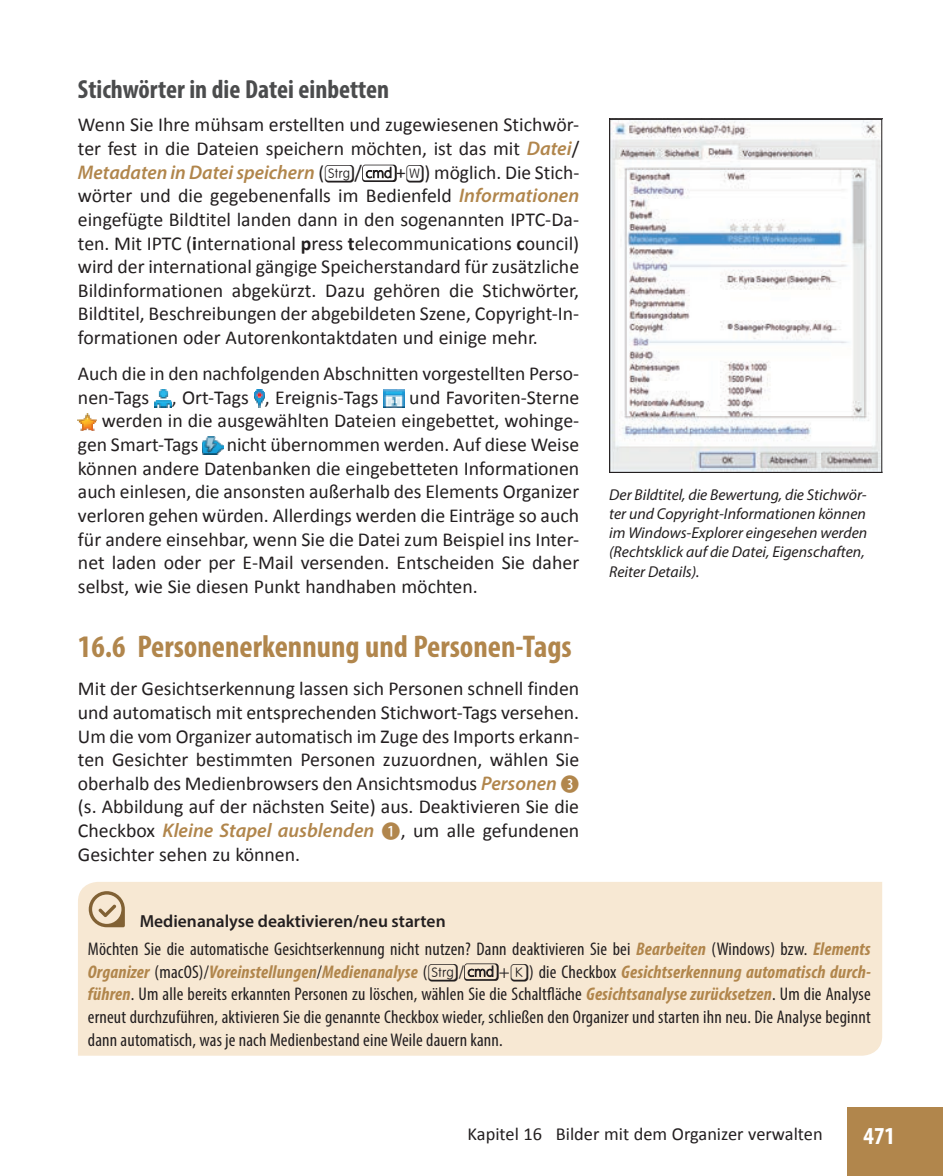
<style>
.page{position:relative;width:944px;height:1176px;background:#fff}
.page>*{position:absolute;margin:0;border:0;box-sizing:border-box;transform-origin:0 0}
.t1{font:700 condensed 31.5px "Myriad Pro";color:#b1864c}
.t2{font:700 condensed 26.25px "Myriad Pro";color:#4b4c4d}
.t3{font:700 condensed 24.5px "Myriad Pro";color:#fff}
.t4{font:19.78px/23.6px "Calibri";color:#231f20;text-align:justify}
.t5{font:italic 600 19.78px "Myriad Pro";color:#b1864c}
.t6{font:condensed 18.38px/22.8px "Myriad Pro";letter-spacing:.01em;color:#231f20;text-align:justify}
.t7{font:18.38px "Calibri";color:#231f20}
.t8{font:600 17.5px "Myriad Pro";color:#231f20}
.t9{font:italic 15.75px/19.2px "Myriad Pro";color:#231f20}
.s1{font-family:"Myriad Pro";font-weight:600;font-style:italic;color:#b1864c}
.s2{font-family:"Calibri";font-weight:400;font-style:normal;color:#231f20}
.s3{font-family:"Tastatur";font-weight:400;font-style:normal;font-size:17.5px;color:#231f20}
.s4{font-weight:300;font-style:normal;font-size:14.7px;color:#231f20}
.s5{font-weight:700}
.s6{font-weight:700;font-style:italic;color:#b1864c}
.s7{font-family:"Tastatur";font-stretch:normal;font-size:17.5px}
.s8{font-weight:300;font-stretch:normal;font-size:14.7px}
</style>
<div class="page">
<div style="left:847px;top:1108px;width:95px;height:68px;background:#b1864c"></div>
<svg style="left:362px;top:165px;width:34px;height:17px"></svg>
<img style="left:154px;top:390px;width:18px;height:17px">
<img style="left:254px;top:390px;width:11px;height:17px">
<img style="left:383px;top:390px;width:21px;height:17px">
<img style="left:78px;top:413px;width:19px;height:18px">
<img style="left:202px;top:437px;width:21px;height:17px">
<div style="left:78px;top:882px;width:804px;height:174px;background:#f7e8d3"></div>
<svg style="left:464px;top:963px;width:34px;height:18px"></svg>
<svg style="left:89px;top:891px;width:36px;height:36px"></svg>
<img style="left:611px;top:121px;width:269px;height:350px">
<div style="left:609px;top:119px;width:273px;height:354px;border:1px solid #231f20"></div>
<h2 class="t2" style="left:78px;top:79px;width:313px">Stichwörter in die Datei einbetten</h2>
<p class="t4" style="left:78px;top:115px;width:502px">Wenn Sie Ihre mühsam erstellten und zugewiesenen Stichwör&shy;ter fest in die Dateien speichern möchten, ist das mit <span class="s1">Datei</span>/</p>
<p class="t5" style="left:78px;top:165px;width:503px">Metadaten in Datei speichern <span class="s2">(</span><span class="s3">S</span><span class="s2">/</span> <span class="s4">cmd</span> <span class="s2">+</span><span class="s3">w</span><span class="s2">) möglich. Die Stich-</span></p>
<p class="t4" style="left:78px;top:186px;width:503px">wörter und die gegebenenfalls im Bedienfeld <span class="s1">Informationen </span>eingefügte Bildtitel landen dann in den sogenannten IPTC-Da&shy;ten. Mit IPTC (<span class="s5">i</span>nternational <span class="s5">p</span>ress <span class="s5">t</span>elecommunications <span class="s5">c</span>ouncil) wird der international gängige Speicherstandard für zusätzliche Bildinformationen abgekürzt. Dazu gehören die Stichwörter, Bildtitel, Beschreibungen der abgebildeten Szene, Copyright-In&shy;formationen oder Autorenkontaktdaten und einige mehr.</p>
<p class="t4" style="left:78px;top:363px;width:502px">Auch die in den nachfolgenden Abschnitten vorgestellten Perso&shy;nen-Tags , Ort-Tags , Ereignis-Tags</p>
<p class="t4" style="left:409px;top:387px;width:171px">und Favoriten-Sterne</p>
<p class="t4" style="left:102px;top:411px;width:479px">werden in die ausgewählten Dateien eingebettet, wohinge-</p>
<p class="t4" style="left:78px;top:434px;width:122px">gen Smart-Tags</p>
<p class="t4" style="left:78px;top:434px;width:502px;text-indent:149px">nicht übernommen werden. Auf diese Weise können andere Datenbanken die eingebetteten Informationen auch einlesen, die ansonsten außerhalb des Elements Organizer verloren gehen würden. Allerdings werden die Einträge so auch für andere einsehbar, wenn Sie die Datei zum Beispiel ins Inter&shy;net laden oder per E-Mail versenden. Entscheiden Sie daher selbst, wie Sie diesen Punkt handhaben möchten.</p>
<h1 class="t1" style="left:78px;top:634px;width:495px">16.6 Personenerkennung und Personen-Tags</h1>
<p class="t4" style="left:78px;top:679px;width:503px">Mit der Gesichtserkennung lassen sich Personen schnell finden und automatisch mit entsprechenden Stichwort-Tags versehen.<br>Um die vom Organizer automatisch im Zuge des Imports erkann&shy;ten Gesichter bestimmten Personen zuzuordnen, wählen Sie oberhalb des Medienbrowsers den Ansichtsmodus <span class="s1">Personen</span> <sup>3 </sup>(s. Abbildung auf der nächsten Seite) aus. Deaktivieren Sie die Checkbox <span class="s1">Kleine Stapel ausblenden</span> <sup>1</sup>, um alle gefundenen Gesichter sehen zu können.</p>
<p class="t9" style="left:609px;top:486px;width:259px">Der Bildtitel, die Bewertung, die Stichwör&shy;ter und Copyright-Informationen können im Windows-Explorer eingesehen werden (Rechtsklick auf die Datei, Eigenschaften, Reiter Details).</p>
<p class="t8" style="left:140px;top:915px;width:307px">Medienanalyse deaktivieren/neu starten</p>
<p class="t6" style="left:88px;top:938px;width:784px">Möchten Sie die automatische Gesichtserkennung nicht nutzen? Dann deaktivieren Sie bei <span class="s6">Bearbeiten</span> (Windows) bzw. <span class="s6">Elements Organizer</span> (macOS)/<span class="s6">Voreinstellungen</span>/<span class="s6">Medienanalyse</span> (<span class="s7">S</span>/ <span class="s8">cmd</span> +<span class="s7">k</span>) die Checkbox <span class="s6">Gesichtserkennung automatisch durch&shy;führen</span>. Um alle bereits erkannten Personen zu löschen, wählen Sie die Schaltfläche <span class="s6">Gesichtsanalyse zurücksetzen</span>. Um die Analyse erneut durchzuführen, aktivieren Sie die genannte Checkbox wieder, schließen den Organizer und starten ihn neu. Die Analyse beginnt dann automatisch, was je nach Medienbestand eine Weile dauern kann.</p>
<p class="t7" style="left:467px;top:1126px;width:356px">Kapitel 16 Bilder mit dem Organizer verwalten</p>
<p class="t3" style="left:863px;top:1126px;width:33px">471</p>
</div>
